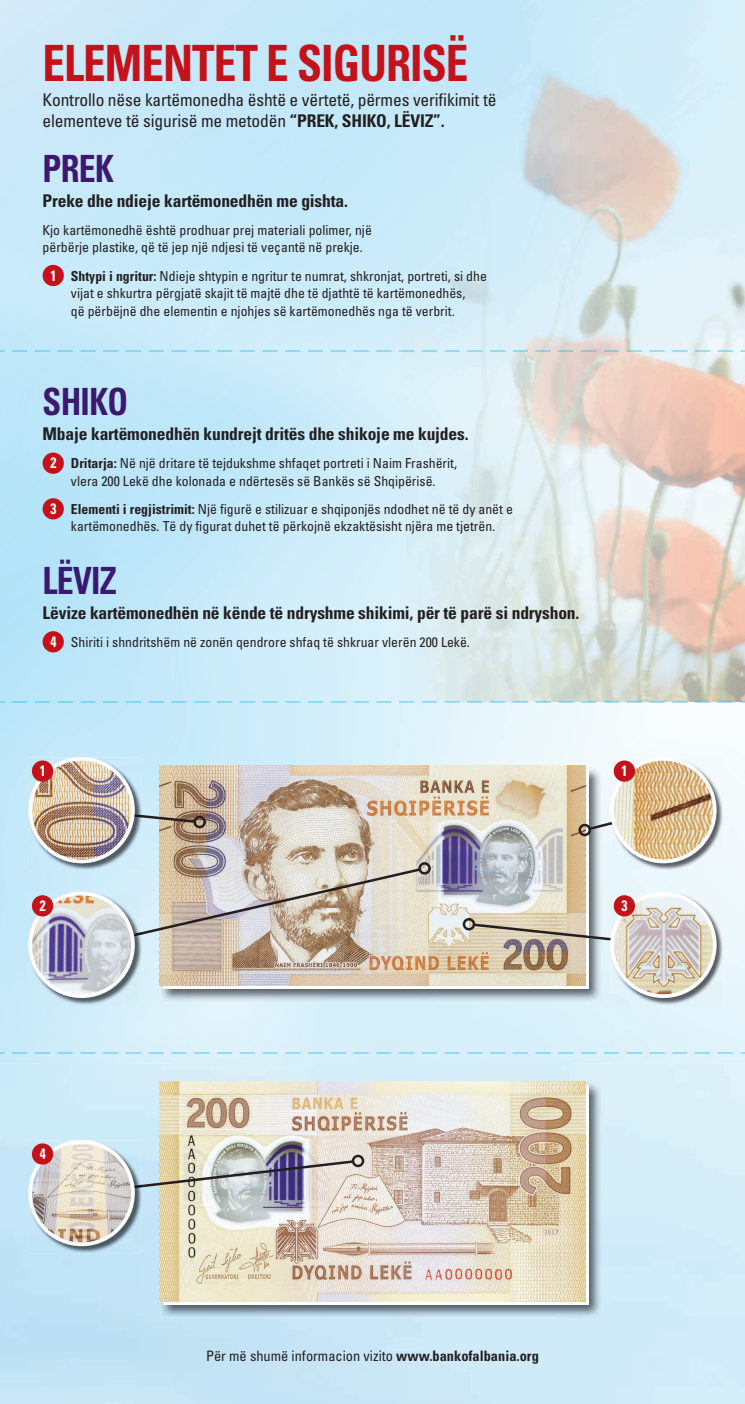
<style>
.page{position:relative;width:745px;height:1404px;background:#fff}
.page>*{position:absolute;margin:0;border:0;box-sizing:border-box;transform-origin:0 0}
.t1{font:700 condensed 50px "Univers";letter-spacing:-.02em;color:#c4121a;scale:.9 1}
.t2{font:700 condensed 37.5px "Univers";letter-spacing:-.02em;color:#3c196e;scale:.9 1}
.t3{font:700 condensed 17.5px "Univers";letter-spacing:-.01em;color:#231f20}
.t4{font:condensed 17.5px/21px "Univers";letter-spacing:-.01em;color:#231f20}
.t5{font:700 condensed 15px "Univers";color:#fff;scale:.9 1}
.t6{font:condensed 14.38px "Univers";color:#231f20}
.t7{font:condensed 13.75px/17.5px "Univers";color:#231f20}
.s1{font-weight:700}
.s2{font-weight:700;font-size:15px;color:#fff}
</style>
<div class="page">
<img style="left:0;top:0;width:437px;height:797px">
<img style="left:400px;top:0;width:344px;height:702px">
<img style="left:160px;top:863px;width:441px;height:138px">
<img style="left:430px;top:765px;width:155px;height:220px">
<img style="left:160px;top:1081px;width:441px;height:236px">
<svg style="left:163px;top:1084px;width:425px;height:220px"></svg>
<img style="left:159px;top:1081px;width:426px;height:219px">
<div style="left:43px;top:265px;width:21px;height:21px;background:#c4121a;border-radius:50%"></div>
<div style="left:43px;top:452px;width:21px;height:22px;background:#c4121a;border-radius:50%"></div>
<div style="left:43px;top:498px;width:21px;height:21px;background:#c4121a;border-radius:50%"></div>
<div style="left:43px;top:631px;width:21px;height:21px;background:#c4121a;border-radius:50%"></div>
<img style="left:29px;top:997px;width:113px;height:7px">
<img style="left:28px;top:756px;width:402px;height:241px">
<div style="left:32px;top:895px;width:21px;height:21px;background:#c4121a;border-radius:50%"></div>
<img style="left:610px;top:757px;width:113px;height:113px">
<svg style="left:578px;top:756px;width:138px;height:107px"></svg>
<div style="left:613px;top:760px;width:21px;height:21px;background:#c4121a;border-radius:50%"></div>
<img style="left:610px;top:892px;width:113px;height:112px">
<svg style="left:462px;top:891px;width:254px;height:106px;background:#cfcabe"></svg>
<div style="left:613px;top:895px;width:21px;height:21px;background:#c4121a;border-radius:50%"></div>
<img style="left:29px;top:1245px;width:113px;height:7px">
<img style="left:28px;top:1139px;width:336px;height:106px">
<div style="left:32px;top:1143px;width:21px;height:21px;background:#c4121a;border-radius:50%"></div>
<svg style="left:12px;top:350px;width:15px;height:1px"></svg>
<svg style="left:35px;top:350px;width:15px;height:1px"></svg>
<svg style="left:58px;top:350px;width:15px;height:1px"></svg>
<svg style="left:80px;top:350px;width:15px;height:1px"></svg>
<svg style="left:103px;top:350px;width:15px;height:1px"></svg>
<svg style="left:126px;top:350px;width:15px;height:1px"></svg>
<svg style="left:149px;top:350px;width:15px;height:1px"></svg>
<svg style="left:171px;top:350px;width:15px;height:1px"></svg>
<svg style="left:194px;top:350px;width:15px;height:1px"></svg>
<svg style="left:217px;top:350px;width:15px;height:1px"></svg>
<svg style="left:239px;top:350px;width:16px;height:1px"></svg>
<svg style="left:262px;top:350px;width:15px;height:1px"></svg>
<svg style="left:285px;top:350px;width:15px;height:1px"></svg>
<svg style="left:308px;top:350px;width:15px;height:1px"></svg>
<svg style="left:330px;top:350px;width:16px;height:1px"></svg>
<svg style="left:353px;top:350px;width:15px;height:1px"></svg>
<svg style="left:376px;top:350px;width:15px;height:1px"></svg>
<svg style="left:399px;top:350px;width:15px;height:1px"></svg>
<svg style="left:421px;top:350px;width:15px;height:1px"></svg>
<svg style="left:444px;top:350px;width:15px;height:1px"></svg>
<svg style="left:467px;top:350px;width:15px;height:1px"></svg>
<svg style="left:490px;top:350px;width:15px;height:1px"></svg>
<svg style="left:512px;top:350px;width:15px;height:1px"></svg>
<svg style="left:535px;top:350px;width:15px;height:1px"></svg>
<svg style="left:558px;top:350px;width:15px;height:1px"></svg>
<svg style="left:580px;top:350px;width:16px;height:1px"></svg>
<svg style="left:603px;top:350px;width:15px;height:1px"></svg>
<svg style="left:626px;top:350px;width:15px;height:1px"></svg>
<svg style="left:649px;top:350px;width:15px;height:1px"></svg>
<svg style="left:671px;top:350px;width:16px;height:1px"></svg>
<svg style="left:694px;top:350px;width:15px;height:1px"></svg>
<svg style="left:717px;top:350px;width:15px;height:1px"></svg>
<svg style="left:12px;top:701px;width:15px;height:1px"></svg>
<svg style="left:35px;top:701px;width:15px;height:1px"></svg>
<svg style="left:58px;top:701px;width:15px;height:1px"></svg>
<svg style="left:80px;top:701px;width:15px;height:1px"></svg>
<svg style="left:103px;top:701px;width:15px;height:1px"></svg>
<svg style="left:126px;top:701px;width:15px;height:1px"></svg>
<svg style="left:149px;top:701px;width:15px;height:1px"></svg>
<svg style="left:171px;top:701px;width:15px;height:1px"></svg>
<svg style="left:194px;top:701px;width:15px;height:1px"></svg>
<svg style="left:217px;top:701px;width:15px;height:1px"></svg>
<svg style="left:239px;top:701px;width:16px;height:1px"></svg>
<svg style="left:262px;top:701px;width:15px;height:1px"></svg>
<svg style="left:285px;top:701px;width:15px;height:1px"></svg>
<svg style="left:308px;top:701px;width:15px;height:1px"></svg>
<svg style="left:330px;top:701px;width:16px;height:1px"></svg>
<svg style="left:353px;top:701px;width:15px;height:1px"></svg>
<svg style="left:376px;top:701px;width:15px;height:1px"></svg>
<svg style="left:399px;top:701px;width:15px;height:1px"></svg>
<svg style="left:421px;top:701px;width:15px;height:1px"></svg>
<svg style="left:444px;top:701px;width:15px;height:1px"></svg>
<svg style="left:467px;top:701px;width:15px;height:1px"></svg>
<svg style="left:490px;top:701px;width:15px;height:1px"></svg>
<svg style="left:512px;top:701px;width:15px;height:1px"></svg>
<svg style="left:535px;top:701px;width:15px;height:1px"></svg>
<svg style="left:558px;top:701px;width:15px;height:1px"></svg>
<svg style="left:580px;top:701px;width:16px;height:1px"></svg>
<svg style="left:603px;top:701px;width:15px;height:1px"></svg>
<svg style="left:626px;top:701px;width:15px;height:1px"></svg>
<svg style="left:649px;top:701px;width:15px;height:1px"></svg>
<svg style="left:671px;top:701px;width:16px;height:1px"></svg>
<svg style="left:694px;top:701px;width:15px;height:1px"></svg>
<svg style="left:717px;top:701px;width:15px;height:1px"></svg>
<svg style="left:12px;top:1052px;width:15px;height:1px"></svg>
<svg style="left:35px;top:1052px;width:15px;height:1px"></svg>
<svg style="left:58px;top:1052px;width:15px;height:1px"></svg>
<svg style="left:80px;top:1052px;width:15px;height:1px"></svg>
<svg style="left:103px;top:1052px;width:15px;height:1px"></svg>
<svg style="left:126px;top:1052px;width:15px;height:1px"></svg>
<svg style="left:149px;top:1052px;width:15px;height:1px"></svg>
<svg style="left:171px;top:1052px;width:15px;height:1px"></svg>
<svg style="left:194px;top:1052px;width:15px;height:1px"></svg>
<svg style="left:217px;top:1052px;width:15px;height:1px"></svg>
<svg style="left:239px;top:1052px;width:16px;height:1px"></svg>
<svg style="left:262px;top:1052px;width:15px;height:1px"></svg>
<svg style="left:285px;top:1052px;width:15px;height:1px"></svg>
<svg style="left:308px;top:1052px;width:15px;height:1px"></svg>
<svg style="left:330px;top:1052px;width:16px;height:1px"></svg>
<svg style="left:353px;top:1052px;width:15px;height:1px"></svg>
<svg style="left:376px;top:1052px;width:15px;height:1px"></svg>
<svg style="left:399px;top:1052px;width:15px;height:1px"></svg>
<svg style="left:421px;top:1052px;width:15px;height:1px"></svg>
<svg style="left:444px;top:1052px;width:15px;height:1px"></svg>
<svg style="left:467px;top:1052px;width:15px;height:1px"></svg>
<svg style="left:490px;top:1052px;width:15px;height:1px"></svg>
<svg style="left:512px;top:1052px;width:15px;height:1px"></svg>
<svg style="left:535px;top:1052px;width:15px;height:1px"></svg>
<svg style="left:558px;top:1052px;width:15px;height:1px"></svg>
<svg style="left:580px;top:1052px;width:16px;height:1px"></svg>
<svg style="left:603px;top:1052px;width:15px;height:1px"></svg>
<svg style="left:626px;top:1052px;width:15px;height:1px"></svg>
<svg style="left:649px;top:1052px;width:15px;height:1px"></svg>
<svg style="left:671px;top:1052px;width:16px;height:1px"></svg>
<svg style="left:694px;top:1052px;width:15px;height:1px"></svg>
<svg style="left:717px;top:1052px;width:15px;height:1px"></svg>
<h1 class="t1" style="left:43px;top:33px;width:474px">ELEMENTET E SIGURISË</h1>
<p class="t4" style="left:43px;top:89px;width:455px">Kontrollo nëse kartëmonedha është e vërtetë, përmes verifikimit të elementeve të sigurisë me metodën <span class="s1">“PREK, SHIKO, LËVIZ”.</span></p>
<h2 class="t2" style="left:43px;top:146px;width:81px">PREK</h2>
<p class="t3" style="left:43px;top:190px;width:307px">Preke dhe ndieje kartëmonedhën me gishta.</p>
<p class="t7" style="left:43px;top:221px;width:330px">Kjo kartëmonedhë është prodhuar prej materiali polimer, një përbërje plastike, që të jep një ndjesi të veçantë në prekje.</p>
<p class="t7" style="left:71px;top:266px;width:417px;text-indent:-20px"><span class="s2">1</span> <span class="s1">Shtypi i ngritur:</span> Ndieje shtypin e ngritur te numrat, shkronjat, portreti, si dhe vijat e shkurtra përgjatë skajit të majtë dhe të djathtë të kartëmonedhës,<br>që përbëjnë dhe elementin e njohjes së kartëmonedhës nga të verbrit.</p>
<h2 class="t2" style="left:43px;top:379px;width:96px">SHIKO</h2>
<p class="t3" style="left:43px;top:423px;width:427px">Mbaje kartëmonedhën kundrejt dritës dhe shikoje me kujdes.</p>
<p class="t7" style="left:50px;top:454px;width:408px;text-align:center"><span class="s2">2</span> <span class="s1">Dritarja:</span> Në një dritare të tejdukshme shfaqet portreti i Naim Frashërit, vlera 200 Lekë dhe kolonada e ndërtesës së Bankës së Shqipërisë.</p>
<p class="t7" style="left:50px;top:500px;width:463px;text-align:center"><span class="s2">3</span> <span class="s1">Elementi i regjistrimit:</span> Një figurë e stilizuar e shqiponjës ndodhet në të dy anët e kartëmonedhës. Të dy figurat duhet të përkojnë ekzaktësisht njëra me tjetrën.</p>
<h2 class="t2" style="left:43px;top:557px;width:84px">LËVIZ</h2>
<p class="t3" style="left:43px;top:601px;width:538px">Lëvize kartëmonedhën në kënde të ndryshme shikimi, për të parë si ndryshon.</p>
<p class="t7" style="left:50px;top:632px;width:421px"><span class="s2">4</span> Shiriti i shndritshëm në zonën qendrore shfaq të shkruar vlerën 200 Lekë.</p>
<p class="t5" style="left:40px;top:761px;width:8px">1</p>
<p class="t5" style="left:621px;top:761px;width:8px">1</p>
<p class="t5" style="left:40px;top:896px;width:8px">2</p>
<p class="t5" style="left:621px;top:896px;width:8px">3</p>
<p class="t5" style="left:40px;top:1144px;width:8px">4</p>
<p class="t6" style="left:206px;top:1346px;width:334px">Për më shumë informacion vizito <span class="s1">www.bankofalbania.org</span></p>
</div>
